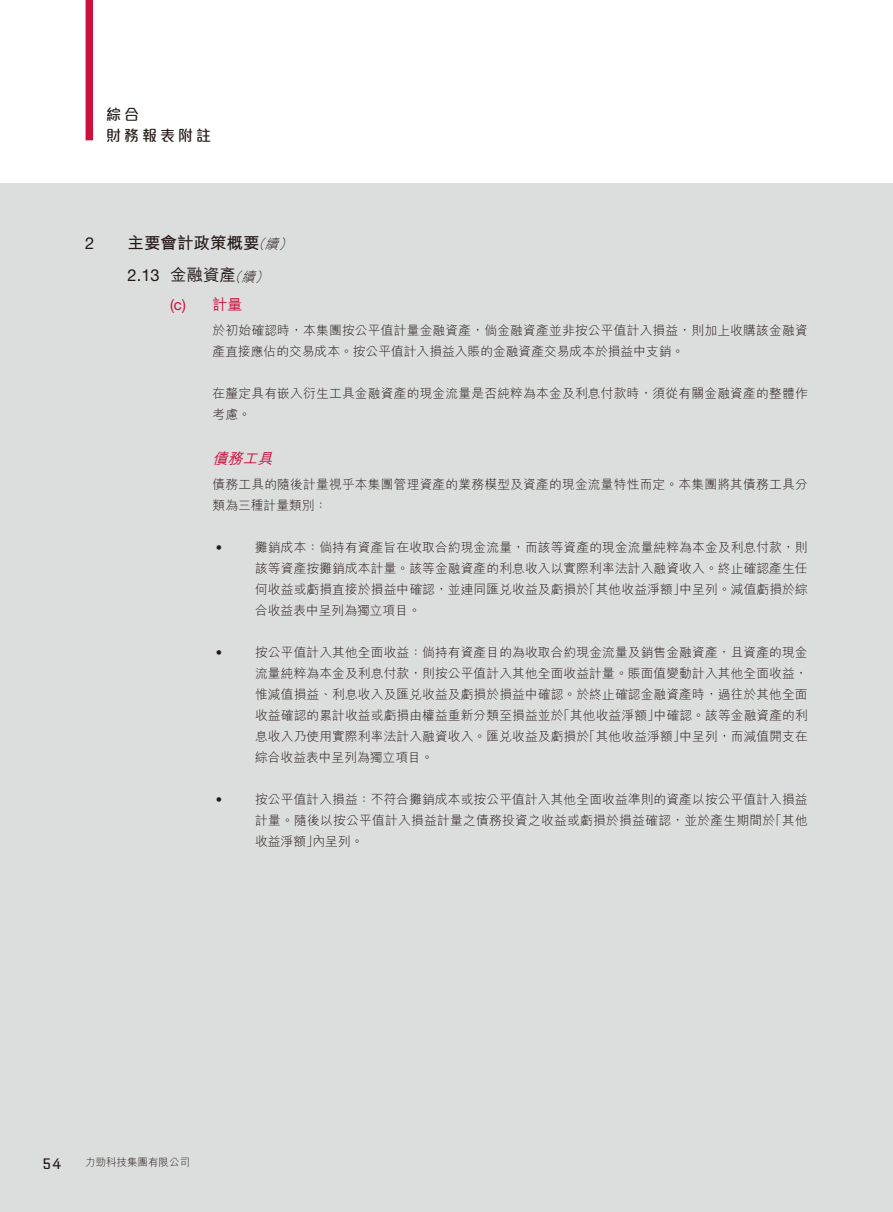
<style>
.page{position:relative;width:893px;height:1212px;background:#fff}
.page>*{position:absolute;margin:0;border:0;box-sizing:border-box;transform-origin:0 0}
.t1{font:16.5px "Helvetica Neue LT Std";color:#231916}
.t2{font:700 16.5px "M Hei HK";color:#231916}
.t3{font:500 15px/21px "M Elle HK";letter-spacing:.2em;color:#231916}
.t4{font:15px "Helvetica Neue LT Std";color:#cb103f}
.t5{font:italic 500 15px "M Hei HK";color:#cb103f}
.t6{font:15px "Briem Akademi Std";color:#231916}
.t7{font:300 12.75px/21px "M Hei HK";letter-spacing:.015em;color:#231916}
.t8{font:300 12.75px "Helvetica Neue LT Std";color:#231916}
.t9{font:300 10.5px "M Hei HK";color:#231916}
.s1{font-weight:300;font-style:italic;font-size:13.5px}
.s2{font-family:"M Hei HK";font-weight:500}
.s3{font-family:"M Hei HK";font-weight:300;font-style:italic;font-size:13.5px}
</style>
<div class="page">
<div style="left:0;top:183px;width:893px;height:1029px;background:#dcdddd"></div>
<div style="left:86px;top:0;width:7px;height:140px;background:#cb103f"></div>
<p class="t3" style="left:106px;top:103px;width:106px">綜合<br>財務報表附註</p>
<p class="t1" style="left:85px;top:233px;width:11px">2</p>
<p class="t2" style="left:128px;top:231px;width:169px">主要會計政策概要<span class="s1">（續）</span></p>
<p class="t1" style="left:128px;top:265px;width:146px">2.13 <span class="s2">金融資產</span><span class="s3">（續）</span></p>
<p class="t4" style="left:170px;top:295px;width:74px">(c) <span class="s2">計量</span></p>
<p class="t7" style="left:213px;top:320px;width:597px">於初始確認時，本集團按公平值計量金融資產，倘金融資產並非按公平值計入損益，則加上收購該金融資產直接應佔的交易成本。按公平值計入損益入賬的金融資產交易成本於損益中支銷。</p>
<p class="t7" style="left:213px;top:383px;width:597px">在釐定具有嵌入衍生工具金融資產的現金流量是否純粹為本金及利息付款時，須從有關金融資產的整體作考慮。</p>
<p class="t5" style="left:213px;top:447px;width:67px">債務工具</p>
<p class="t7" style="left:213px;top:474px;width:597px">債務工具的隨後計量視乎本集團管理資產的業務模型及資產的現金流量特性而定。本集團將其債務工具分類為三種計量類別：</p>
<p class="t8" style="left:216px;top:540px;width:8px">•</p>
<p class="t7" style="left:255px;top:537px;width:554px;text-align:justify">攤銷成本：倘持有資產旨在收取合約現金流量，而該等資產的現金流量純粹為本金及利息付款，則該等資產按攤銷成本計量。該等金融資產的利息收入以實際利率法計入融資收入。終止確認產生任何收益或虧損直接於損益中確認，並連同匯兌收益及虧損於「其他收益淨額」中呈列。減值虧損於綜合收益表中呈列為獨立項目。</p>
<p class="t8" style="left:216px;top:645px;width:8px">•</p>
<p class="t7" style="left:255px;top:642px;width:554px;text-align:justify">按公平值計入其他全面收益：倘持有資產目的為收取合約現金流量及銷售金融資產，且資產的現金流量純粹為本金及利息付款，則按公平值計入其他全面收益計量。賬面值變動計入其他全面收益，惟減值損益、利息收入及匯兌收益及虧損於損益中確認。於終止確認金融資產時，過往於其他全面收益確認的累計收益或虧損由權益重新分類至損益並於「其他收益淨額」中確認。該等金融資產的利息收入乃使用實際利率法計入融資收入。匯兌收益及虧損於「其他收益淨額」中呈列，而減值開支在綜合收益表中呈列為獨立項目。</p>
<p class="t8" style="left:216px;top:792px;width:8px">•</p>
<p class="t7" style="left:255px;top:789px;width:554px;text-align:justify">按公平值計入損益：不符合攤銷成本或按公平值計入其他全面收益準則的資產以按公平值計入損益計量。隨後以按公平值計入損益計量之債務投資之收益或虧損於損益確認，並於產生期間於「其他收益淨額」內呈列。</p>
<p class="t6" style="left:43px;top:1155px;width:21px">54</p>
<p class="t9" style="left:85px;top:1157px;width:106px">力勁科技集團有限公司</p>
</div>
